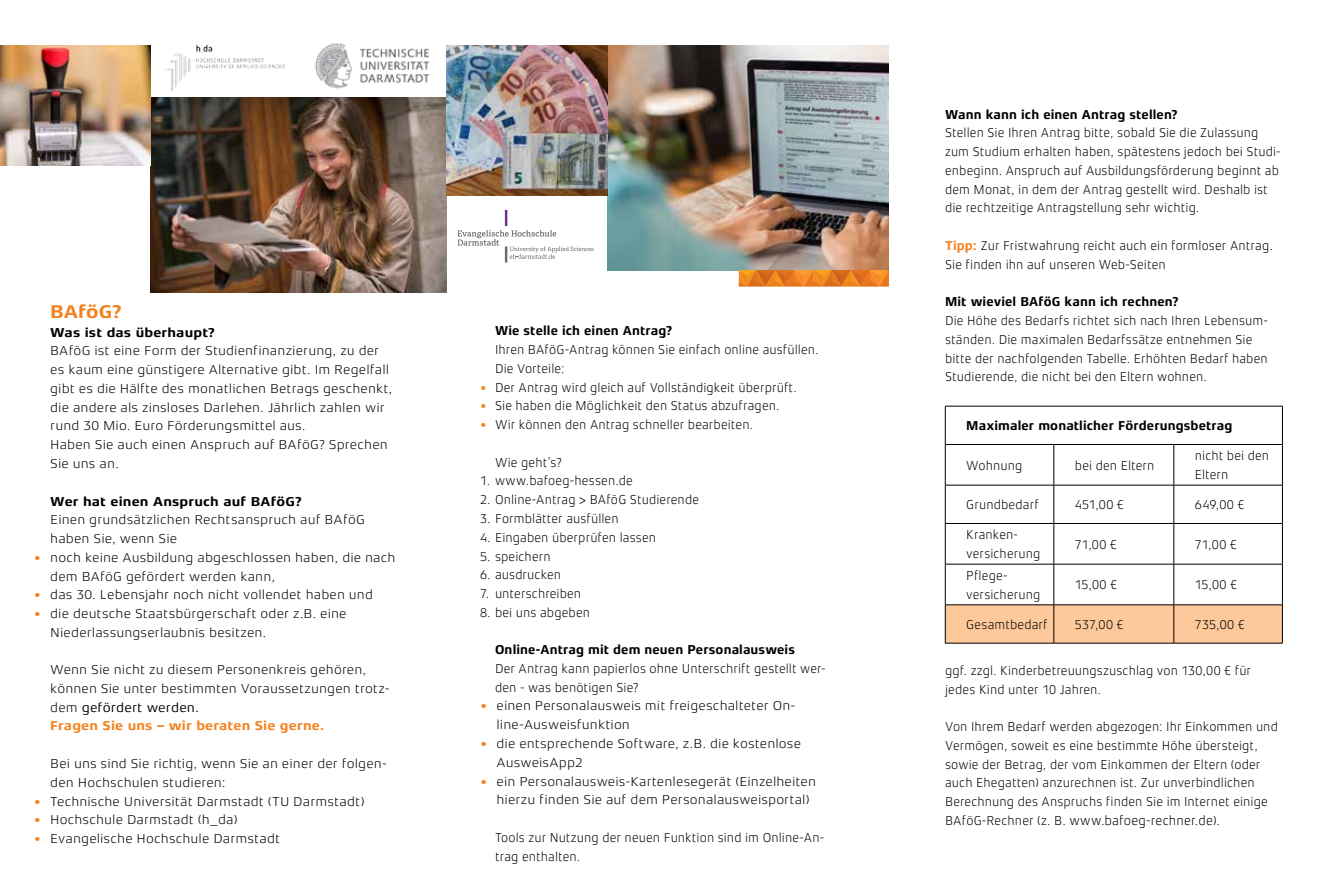
<style>
.page{position:relative;width:1331px;height:893px;background:#fff}
.page>*{position:absolute;margin:0;border:0;box-sizing:border-box;transform-origin:0 0}
.t1{font:700 18.75px "Xenois Sans Pro";letter-spacing:-.005em;color:#f58220;scale:1.1 1}
.t2{font:300 13.5px "Xenois Sans Pro";letter-spacing:.01em;color:#000}
.t3{font:300 13.2px/18.8px "Xenois Sans Pro";letter-spacing:.005em;color:#000}
.t4{font:300 13.2px/18.8px "Xenois Sans Pro";letter-spacing:.005em;color:#000;scale:1.1 1}
.t5{font:700 13.2px "Xenois Sans Pro";letter-spacing:.01em;color:#000}
.t6{font:700 13.2px "Xenois Sans Pro";letter-spacing:.01em;color:#000;scale:1.1 1}
.s1{font-weight:700;color:#f58220}
.s2{font-weight:400}
.s3{font-size:13.2px}
</style>
<div class="page">
<img style="left:165px;top:45px;width:119px;height:46px">
<img style="left:315px;top:43px;width:115px;height:46px">
<div style="left:946px;top:606px;width:336px;height:37px;background:#fdc99b"></div>
<hr style="left:945px;top:406px;width:109px;height:1px;background:#000">
<hr style="left:945px;top:406px;width:1px;height:38px;background:#000">
<hr style="left:1054px;top:406px;width:120px;height:1px;background:#000">
<hr style="left:1174px;top:406px;width:108px;height:1px;background:#000">
<hr style="left:1282px;top:406px;width:1px;height:38px;background:#000">
<hr style="left:945px;top:445px;width:1px;height:40px;background:#000">
<hr style="left:1282px;top:445px;width:1px;height:40px;background:#000">
<hr style="left:945px;top:485px;width:1px;height:38px;background:#000">
<hr style="left:1282px;top:485px;width:1px;height:38px;background:#000">
<hr style="left:945px;top:524px;width:1px;height:40px;background:#000">
<hr style="left:1282px;top:524px;width:1px;height:40px;background:#000">
<hr style="left:945px;top:564px;width:1px;height:41px;background:#000">
<hr style="left:1282px;top:564px;width:1px;height:41px;background:#000">
<hr style="left:1282px;top:605px;width:1px;height:38px;background:#000">
<hr style="left:1174px;top:643px;width:108px;height:1px;background:#000">
<hr style="left:945px;top:444px;width:109px;height:1px;background:#000">
<hr style="left:1054px;top:444px;width:120px;height:1px;background:#000">
<hr style="left:1053px;top:445px;width:1px;height:40px;background:#000">
<hr style="left:1174px;top:444px;width:108px;height:1px;background:#000">
<hr style="left:1173px;top:445px;width:1px;height:40px;background:#000">
<hr style="left:945px;top:485px;width:109px;height:1px;background:#000">
<hr style="left:1054px;top:485px;width:120px;height:1px;background:#000">
<hr style="left:1053px;top:485px;width:1px;height:38px;background:#000">
<hr style="left:1174px;top:485px;width:108px;height:1px;background:#000">
<hr style="left:1173px;top:485px;width:1px;height:38px;background:#000">
<hr style="left:945px;top:523px;width:109px;height:1px;background:#000">
<hr style="left:1054px;top:523px;width:120px;height:1px;background:#000">
<hr style="left:1053px;top:524px;width:1px;height:40px;background:#000">
<hr style="left:1174px;top:523px;width:108px;height:1px;background:#000">
<hr style="left:1173px;top:524px;width:1px;height:40px;background:#000">
<hr style="left:945px;top:564px;width:109px;height:1px;background:#000">
<hr style="left:1054px;top:564px;width:120px;height:1px;background:#000">
<hr style="left:1053px;top:564px;width:1px;height:41px;background:#000">
<hr style="left:1174px;top:564px;width:108px;height:1px;background:#000">
<hr style="left:1173px;top:564px;width:1px;height:41px;background:#000">
<hr style="left:1174px;top:605px;width:108px;height:1px;background:#000">
<hr style="left:945px;top:605px;width:109px;height:1px;background:#000">
<hr style="left:1054px;top:605px;width:120px;height:1px;background:#000">
<hr style="left:1053px;top:605px;width:1px;height:38px;background:#000">
<hr style="left:1173px;top:605px;width:1px;height:38px;background:#000">
<hr style="left:945px;top:605px;width:1px;height:38px;background:#000">
<hr style="left:945px;top:643px;width:109px;height:1px;background:#000">
<hr style="left:1054px;top:643px;width:120px;height:1px;background:#000">
<svg style="left:458px;top:211px;width:136px;height:50px"></svg>
<img style="left:150px;top:98px;width:296px;height:194px">
<img style="left:608px;top:45px;width:281px;height:225px">
<img style="left:446px;top:45px;width:162px;height:150px">
<img style="left:0;top:45px;width:150px;height:120px">
<svg style="left:739px;top:270px;width:150px;height:16px;background:#e87f20"></svg>
<h1 class="t1" style="left:50px;top:301px;width:66px">BAföG?</h1>
<p class="t6" style="left:50px;top:325px;width:151px">Was ist das überhaupt?</p>
<p class="t4" style="left:50px;top:342px;width:313px">BAföG ist eine Form der Studienfinanzierung, zu der es kaum eine günstigere Alternative gibt. Im Regelfall gibt es die Hälfte des monatlichen Betrags geschenkt, die andere als zinsloses Darlehen. Jährlich zahlen wir rund 30 Mio. Euro Förderungsmittel aus.<br>Haben Sie auch einen Anspruch auf BAföG? Sprechen Sie uns an.</p>
<p class="t6" style="left:50px;top:493px;width:230px">Wer hat einen Anspruch auf BAföG?</p>
<p class="t4" style="left:50px;top:510px;width:288px">Einen grundsätzlichen Rechtsanspruch auf BAföG haben Sie, wenn Sie</p>
<p class="t4" style="left:50px;top:548px;width:315px;text-indent:-17px"><span class="s1">•</span> noch keine Ausbildung abgeschlossen haben, die nach dem BAföG gefördert werden kann,</p>
<p class="t4" style="left:34px;top:585px;width:310px"><span class="s1">•</span> das 30. Lebensjahr noch nicht vollendet haben und</p>
<p class="t4" style="left:50px;top:604px;width:271px;text-indent:-17px"><span class="s1">•</span> die deutsche Staatsbürgerschaft oder z.B. eine<br>Niederlassungserlaubnis besitzen.</p>
<p class="t4" style="left:50px;top:660px;width:310px">Wenn Sie nicht zu diesem Personenkreis gehören, können Sie unter bestimmten Voraussetzungen trotz&shy;dem <span class="s2">gefördert werden.<br></span><span class="s1">Fragen Sie uns – wir beraten Sie gerne.</span></p>
<p class="t4" style="left:50px;top:754px;width:308px">Bei uns sind Sie richtig, wenn Sie an einer der folgen&shy;den Hochschulen studieren:</p>
<p class="t4" style="left:34px;top:792px;width:302px"><span class="s1">•</span> Technische Universität Darmstadt (TU Darmstadt)</p>
<p class="t4" style="left:34px;top:810px;width:187px"><span class="s1">•</span> Hochschule Darmstadt (h_da)</p>
<p class="t4" style="left:34px;top:829px;width:226px"><span class="s1">•</span> Evangelische Hochschule Darmstadt</p>
<p class="t5" style="left:495px;top:323px;width:179px">Wie stelle ich einen Antrag?</p>
<p class="t3" style="left:495px;top:340px;width:325px">Ihren BAföG-Antrag können Sie einfach online ausfüllen.<br>Die Vorteile:</p>
<p class="t3" style="left:480px;top:378px;width:318px"><span class="s1">•</span> Der Antrag wird gleich auf Vollständigkeit überprüft.</p>
<p class="t3" style="left:480px;top:397px;width:301px"><span class="s1">•</span> Sie haben die Möglichkeit den Status abzufragen.</p>
<p class="t3" style="left:480px;top:415px;width:275px"><span class="s1">•</span> Wir können den Antrag schneller bearbeiten.</p>
<p class="t3" style="left:495px;top:453px;width:68px">Wie geht’s?</p>
<p class="t3" style="left:480px;top:472px;width:154px">1. www.bafoeg-hessen.de</p>
<p class="t3" style="left:480px;top:490px;width:221px">2. Online-Antrag &gt; BAföG Studierende</p>
<p class="t3" style="left:480px;top:509px;width:140px">3. Formblätter ausfüllen</p>
<p class="t3" style="left:480px;top:528px;width:178px">4. Eingaben überprüfen lassen</p>
<p class="t3" style="left:480px;top:547px;width:72px">5. speichern</p>
<p class="t3" style="left:480px;top:565px;width:83px">6. ausdrucken</p>
<p class="t3" style="left:480px;top:584px;width:103px">7. unterschreiben</p>
<p class="t3" style="left:480px;top:603px;width:112px">8. bei uns abgeben</p>
<p class="t5" style="left:495px;top:642px;width:301px">Online-Antrag mit dem neuen Personalausweis</p>
<p class="t3" style="left:495px;top:659px;width:332px">Der Antrag kann papierlos ohne Unterschrift gestellt wer&shy;den - was benötigen Sie?</p>
<p class="t4" style="left:497px;top:697px;width:273px;text-indent:-17px"><span class="s1">•</span> einen Personalausweis mit freigeschalteter On&shy;line-Ausweisfunktion</p>
<p class="t4" style="left:497px;top:734px;width:278px;text-indent:-17px"><span class="s1">•</span> die entsprechende Software, z.B. die kostenlose<br>AusweisApp2</p>
<p class="t4" style="left:497px;top:772px;width:292px;text-indent:-17px"><span class="s1">•</span> ein Personalausweis-Kartenlesegerät (Einzelheiten hierzu finden Sie auf dem Personalausweisportal)</p>
<p class="t3" style="left:495px;top:828px;width:331px">Tools zur Nutzung der neuen Funktion sind im Online-An&shy;trag enthalten.</p>
<p class="t5" style="left:945px;top:107px;width:234px">Wann kann ich einen Antrag stellen?</p>
<p class="t3" style="left:945px;top:124px;width:337px">Stellen Sie Ihren Antrag bitte, sobald Sie die Zulassung zum Studium erhalten haben, spätestens jedoch bei Studi&shy;enbeginn. Anspruch auf Ausbildungsförderung beginnt ab dem Monat, in dem der Antrag gestellt wird. Deshalb ist die rechtzeitige Antragstellung sehr wichtig.</p>
<p class="t3" style="left:945px;top:236px;width:329px"><span class="s1">Tipp:</span> Zur Fristwahrung reicht auch ein formloser Antrag.<br>Sie finden ihn auf unseren Web-Seiten</p>
<p class="t5" style="left:945px;top:294px;width:235px">Mit wieviel BAföG kann ich rechnen?</p>
<p class="t3" style="left:945px;top:311px;width:324px">Die Höhe des Bedarfs richtet sich nach Ihren Lebensum&shy;ständen. Die maximalen Bedarfssätze entnehmen Sie bitte der nachfolgenden Tabelle. Erhöhten Bedarf haben Studierende, die nicht bei den Eltern wohnen.</p>
<p class="t5" style="left:966px;top:418px;width:268px">Maximaler monatlicher Förderungsbetrag</p>
<p class="t3" style="left:966px;top:456px;width:58px">Wohnung</p>
<p class="t3" style="left:1075px;top:456px;width:81px">bei den Eltern</p>
<p class="t3" style="left:1195px;top:446px;width:76px">nicht bei den<br>Eltern</p>
<p class="t3" style="left:966px;top:495px;width:74px">Grundbedarf</p>
<p class="t3" style="left:1075px;top:495px;width:51px">451,00 €</p>
<p class="t3" style="left:1195px;top:495px;width:51px">649,00 €</p>
<p class="t3" style="left:966px;top:525px;width:76px">Kranken&shy;versicherung</p>
<p class="t3" style="left:1075px;top:535px;width:44px">71,00 €</p>
<p class="t3" style="left:1195px;top:535px;width:44px">71,00 €</p>
<p class="t3" style="left:966px;top:566px;width:76px">Pflege&shy;versicherung</p>
<p class="t3" style="left:1075px;top:576px;width:44px">15,00 €</p>
<p class="t3" style="left:1195px;top:576px;width:44px">15,00 €</p>
<p class="t3" style="left:966px;top:615px;width:83px">Gesamtbedarf</p>
<p class="t3" style="left:1075px;top:615px;width:50px">537,00 €</p>
<p class="t3" style="left:1195px;top:615px;width:51px">735,00 €</p>
<p class="t3" style="left:945px;top:661px;width:308px">ggf. zzgl. Kinderbetreuungszuschlag von 130,00 € für jedes Kind unter 10 Jahren.</p>
<p class="t3" style="left:945px;top:717px;width:334px">Von Ihrem Bedarf werden abgezogen: Ihr Einkommen und Vermögen, soweit es eine bestimmte Höhe übersteigt, sowie der Betrag, der vom Einkommen der Eltern (oder auch Ehegatten) anzurechnen ist. Zur unverbindlichen Berechnung des Anspruchs finden Sie im Internet einige</p>
<p class="t2" style="left:945px;top:813px;width:276px"><span class="s3">BAföG-Rechner (z. B.</span> www.bafoeg-rechner.de).</p>
</div>
